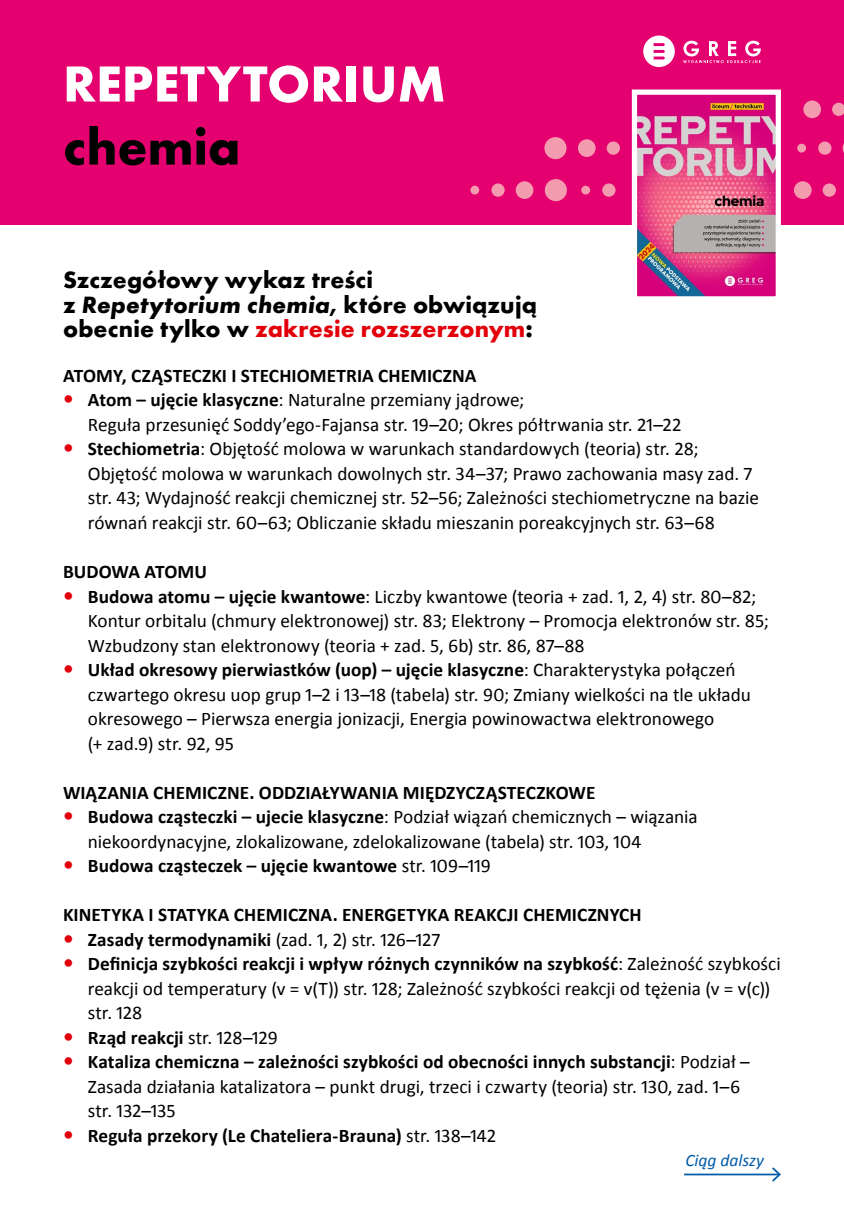
<style>
.page{position:relative;width:844px;height:1216px;background:#fff}
.page>*{position:absolute;margin:0;border:0;box-sizing:border-box;transform-origin:0 0}
.t1{font:700 52.5px "Futura";color:#fff}
.t2{font:700 52.5px "Futura";color:#000}
.t3{font:700 24.5px/24.5px "Futura";letter-spacing:.005em;color:#000}
.t4{font:19.25px/24.5px "Calibri";color:#000}
.t5{font:700 19.25px/24.5px "Calibri";letter-spacing:.005em;color:#000}
.t6{font:italic 17.5px "Calibri";color:#005ba9}
.s1{font-style:italic}
.s2{color:#e3000b}
.s3{font-weight:700}
.s4{font-weight:400}
</style>
<div class="page">
<div style="left:0;top:0;width:843px;height:224px;background:#e50070"></div>
<svg style="left:643px;top:36px;width:31px;height:31px"></svg>
<svg style="left:683px;top:41px;width:77px;height:22px"></svg>
<hr style="left:684px;top:1173px;width:95px;height:2px;background:#005ba9">
<svg style="left:770px;top:1167px;width:11px;height:15px"></svg>
<div style="left:602px;top:183px;width:13px;height:14px;background:#f39cb0;border-radius:50%"></div>
<div style="left:581px;top:186px;width:9px;height:8px;background:#f39cb0;border-radius:50%"></div>
<div style="left:544px;top:179px;width:22px;height:22px;background:#f39cb0;border-radius:50%"></div>
<div style="left:515px;top:181px;width:18px;height:18px;background:#f39cb0;border-radius:50%"></div>
<div style="left:491px;top:183px;width:13px;height:14px;background:#f39cb0;border-radius:50%"></div>
<div style="left:470px;top:186px;width:9px;height:8px;background:#f39cb0;border-radius:50%"></div>
<div style="left:544px;top:137px;width:22px;height:22px;background:#f39cb0;border-radius:50%"></div>
<div style="left:577px;top:139px;width:18px;height:18px;background:#f39cb0;border-radius:50%"></div>
<div style="left:606px;top:141px;width:13px;height:14px;background:#f39cb0;border-radius:50%"></div>
<div style="left:793px;top:181px;width:18px;height:18px;background:#f39cb0;border-radius:50%"></div>
<div style="left:822px;top:183px;width:13px;height:14px;background:#f39cb0;border-radius:50%"></div>
<div style="left:818px;top:141px;width:13px;height:14px;background:#f39cb0;border-radius:50%"></div>
<div style="left:797px;top:144px;width:8px;height:8px;background:#f39cb0;border-radius:50%"></div>
<div style="left:803px;top:100px;width:17px;height:18px;background:#f39cb0;border-radius:50%"></div>
<svg style="left:832px;top:103px;width:11px;height:13px"></svg>
<img style="left:637px;top:95px;width:137px;height:200px">
<div style="left:631px;top:89px;width:149px;height:212px;border:5px solid #fff"></div>
<h1 class="t1" style="left:63px;top:47px;width:384px">Repetytorium</h1>
<h1 class="t2" style="left:63px;top:110px;width:179px">chemia</h1>
<p class="t3" style="left:63px;top:266px;width:475px">Szczegółowy wykaz treści<br>z <span class="s1">Repetytorium chemia</span>, które obwiązują obecnie tylko w <span class="s2">zakresie rozszerzonym</span>:</p>
<p class="t4" style="left:88px;top:363px;width:672px;text-indent:-25px"><span class="s3">ATOMY, CZĄSTECZKI I STECHIOMETRIA CHEMICZNA<br>Atom – ujęcie klasyczne</span>: Naturalne przemiany jądrowe;<br>Reguła przesunięć Soddy’ego-Fajansa str. 19–20; Okres półtrwania str. 21–22<br><span class="s3">Stechiometria</span>: Objętość molowa w warunkach standardowych (teoria) str. 28; Objętość molowa w warunkach dowolnych str. 34–37; Prawo zachowania masy zad. 7 str. 43; Wydajność reakcji chemicznej str. 52–56; Zależności stechiometryczne na bazie równań reakcji str. 60–63; Obliczanie składu mieszanin poreakcyjnych str. 63–68</p>
<p class="t4" style="left:88px;top:559px;width:682px;text-indent:-25px"><span class="s3">BUDOWA ATOMU<br>Budowa atomu – ujęcie kwantowe</span>: Liczby kwantowe (teoria + zad. 1, 2, 4) str. 80–82; Kontur orbitalu (chmury elektronowej) str. 83; Elektrony – Promocja elektronów str. 85; Wzbudzony stan elektronowy (teoria + zad. 5, 6b) str. 86, 87–88<br><span class="s3">Układ okresowy pierwiastków (uop) – ujęcie klasyczne</span>: Charakterystyka połączeń czwartego okresu uop grup 1–2 i 13–18 (tabela) str. 90; Zmiany wielkości na tle układu okresowego – Pierwsza energia jonizacji, Energia powinowactwa elektronowego<br>(+ zad.9) str. 92, 95</p>
<p class="t5" style="left:88px;top:780px;width:611px;text-indent:-25px">WIĄZANIA CHEMICZNE. ODDZIAŁYWANIA MIĘDZYCZĄSTECZKOWE<br>Budowa cząsteczki – ujecie klasyczne<span class="s4">: Podział wiązań chemicznych – wiązania niekoordynacyjne, zlokalizowane, zdelokalizowane (tabela) str. 103, 104<br></span>Budowa cząsteczek – ujęcie kwantowe <span class="s4">str. 109–119</span></p>
<p class="t4" style="left:88px;top:902px;width:694px;text-indent:-25px"><span class="s3">KINETYKA I STATYKA CHEMICZNA. ENERGETYKA REAKCJI CHEMICZNYCH<br>Zasady termodynamiki</span> (zad. 1, 2) str. 126–127<br><span class="s3">Definicja szybkości reakcji i wpływ różnych czynników na szybkość</span>: Zależność szybkości reakcji od temperatury (v = v(T)) str. 128; Zależność szybkości reakcji od tężenia (v = v(c)) str. 128<br><span class="s3">Rząd reakcji</span> str. 128–129<br><span class="s3">Kataliza chemiczna – zależności szybkości od obecności innych substancji</span>: Podział – Zasada działania katalizatora – punkt drugi, trzeci i czwarty (teoria) str. 130, zad. 1–6<br>str. 132–135<br><span class="s3">Reguła przekory (Le Chateliera-Brauna)</span> str. 138–142</p>
<p class="t6" style="left:685px;top:1148px;width:80px">Ciąg dalszy</p>
</div>
